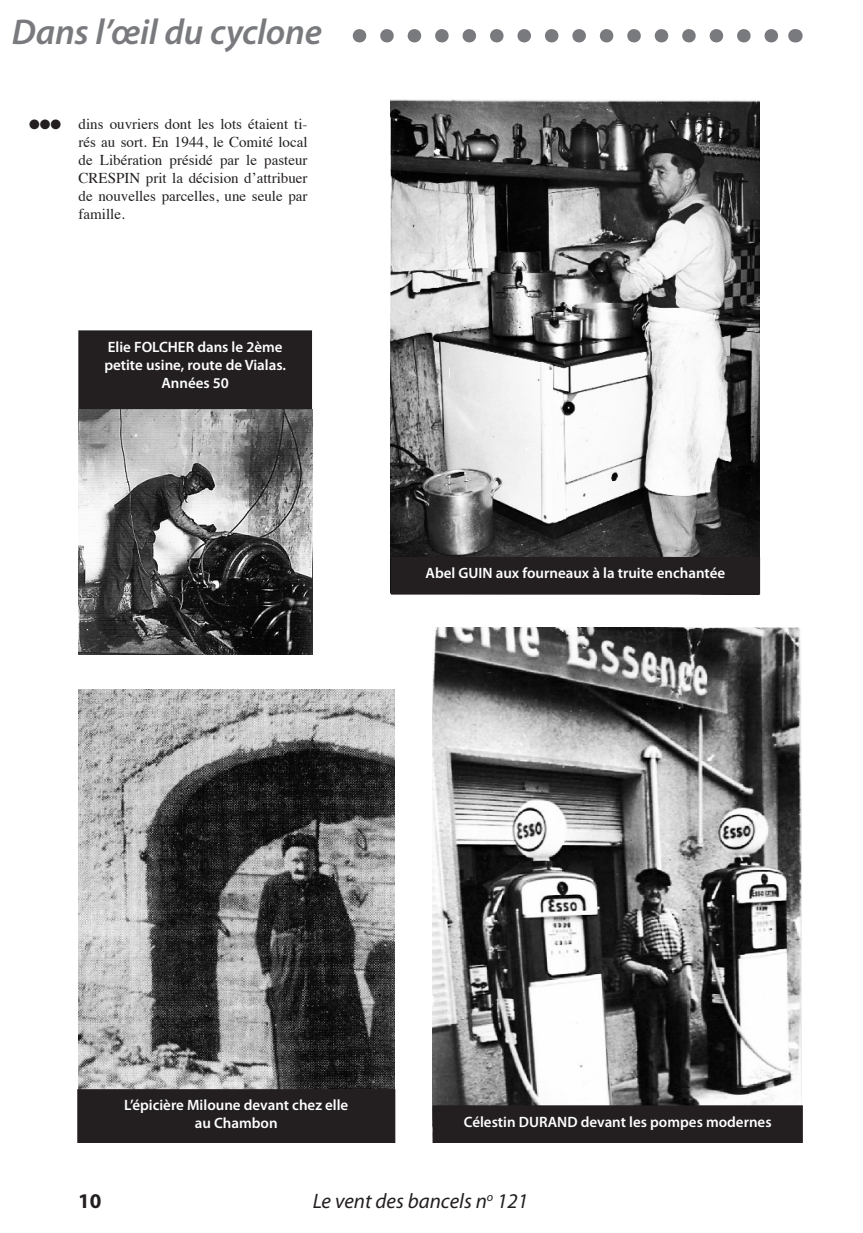
<style>
.page{position:relative;width:863px;height:1233px;background:#fff}
.page>*{position:absolute;margin:0;border:0;box-sizing:border-box;transform-origin:0 0}
.t1{font:italic 600 36px "Myriad Pro";letter-spacing:-.005em;color:#787a7d}
.t2{font:italic 21px "Myriad Pro";color:#231f20}
.t3{font:700 21px "Myriad Pro";color:#231f20}
.t4{font:600 15px/18px "Myriad Pro";color:#fff;text-align:center}
.t5{font:15px/18px "Times";color:#231f20;text-align:justify}
.t6{font:13.5px "Zapf Dingbats ITC";color:#231f20}
</style>
<div class="page">
<svg style="left:352px;top:29px;width:426px;height:14px"></svg>
<svg style="left:794px;top:29px;width:1px;height:14px"></svg>
<img style="left:432px;top:627px;width:369px;height:478px">
<img style="left:78px;top:689px;width:316px;height:400px">
<img style="left:79px;top:409px;width:233px;height:245px">
<img style="left:390px;top:100px;width:369px;height:495px">
<div style="left:391px;top:557px;width:368px;height:37px;background:#231f20"></div>
<div style="left:79px;top:331px;width:232px;height:77px;background:#231f20"></div>
<div style="left:78px;top:330px;width:234px;height:79px;border:2px solid #231f20"></div>
<div style="left:433px;top:1105px;width:369px;height:37px;background:#231f20"></div>
<div style="left:432px;top:1105px;width:370px;height:37px;border:2px solid #231f20"></div>
<div style="left:78px;top:1089px;width:316px;height:53px;background:#231f20"></div>
<div style="left:77px;top:1089px;width:318px;height:53px;border:2px solid #231f20"></div>
<p class="t1" style="left:12px;top:9px;width:311px">Dans l’œil du cyclone</p>
<p class="t6" style="left:29px;top:118px;width:34px">●●●</p>
<p class="t5" style="left:79px;top:113px;width:230px">dins ouvriers dont les lots étaient ti&shy;rés au sort. En 1944, le Comité local de Libération présidé par le pasteur CRESPIN prit la décision d’attribuer de nouvelles parcelles, une seule par famille.</p>
<p class="t4" style="left:104px;top:337px;width:183px">Elie FOLCHER dans le 2ème petite usine, route de Vialas.<br>Années 50</p>
<p class="t4" style="left:425px;top:563px;width:301px">Abel GUIN aux fourneaux à la truite enchantée</p>
<p class="t4" style="left:124px;top:1095px;width:226px">L’épicière Miloune devant chez elle au Chambon</p>
<p class="t4" style="left:463px;top:1112px;width:309px">Célestin DURAND devant les pompes modernes</p>
<p class="t3" style="left:78px;top:1186px;width:25px">10</p>
<p class="t2" style="left:313px;top:1187px;width:217px">Le vent des bancels n<sup>o</sup> 121</p>
</div>
